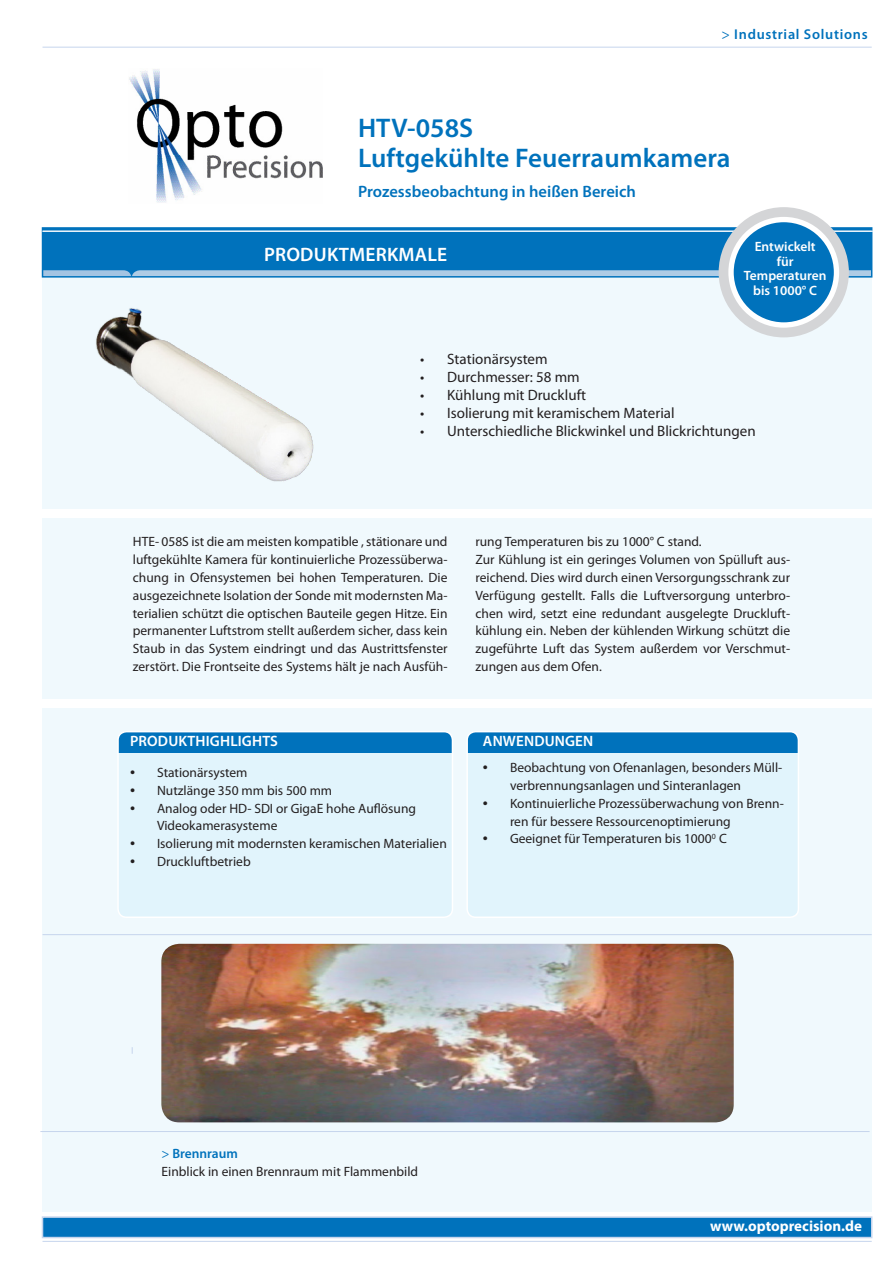
<style>
.page{position:relative;width:893px;height:1263px;background:#fff}
.page>*{position:absolute;margin:0;border:0;box-sizing:border-box;transform-origin:0 0}
.t1{font:600 27px "Myriad Pro";color:#0072bc}
.t2{font:600 19.5px "Myriad Pro";letter-spacing:.01em;color:#fff}
.t3{font:600 16.5px "Myriad Pro";color:#0072bc}
.t4{font:15px "Myriad Pro";color:#231f20}
.t5{font:600 15px "Myriad Pro";letter-spacing:.01em;color:#fff}
.t6{font:700 15px "Myriad Pro";color:#fff}
.t7{font:600 14.25px "Myriad Pro";letter-spacing:.05em;color:#0072bc}
.t8{font:13.5px/17.9px "Myriad Pro";color:#231f20}
.t9{font:600 13.5px "Myriad Pro";color:#fff}
.t10{font:600 13.5px "Myriad Pro";color:#0072bc}
.s1{font-weight:400}
.s2{font-size:18px}
</style>
<div class="page">
<div style="left:43px;top:268px;width:829px;height:944px;background:#f0f9fd"></div>
<hr style="left:43px;top:47px;width:829px;height:1px;background:#c6d5ed">
<div style="left:43px;top:228px;width:829px;height:49px;background:#0072bc"></div>
<svg style="left:45px;top:270px;width:824px;height:5px;background:#a3c5e2"></svg>
<div style="left:42px;top:227px;width:830px;height:51px;border:2px solid #0072bc"></div>
<hr style="left:43px;top:231px;width:834px;height:1px;background:#fff">
<div style="left:118px;top:732px;width:334px;height:185px;background:#e1f4fc;border-radius:9px"></div>
<div style="left:118px;top:732px;width:334px;height:21px;background:#0072bc"></div>
<div style="left:117px;top:731px;width:336px;height:187px;border:2px solid #fff;border-radius:9px"></div>
<div style="left:467px;top:732px;width:331px;height:185px;background:#e1f4fc;border-radius:9px"></div>
<div style="left:467px;top:732px;width:331px;height:21px;background:#0072bc"></div>
<div style="left:466px;top:731px;width:333px;height:187px;border:2px solid #fff;border-radius:9px"></div>
<div style="left:719px;top:207px;width:130px;height:130px;background:#d4d5d7;border-radius:50%"></div>
<div style="left:728px;top:217px;width:111px;height:111px;background:#fff;border-radius:50%"></div>
<div style="left:38px;top:509px;width:842px;height:9px;background:#fff"></div>
<div style="left:38px;top:699px;width:842px;height:9px;background:#fff"></div>
<hr style="left:43px;top:934px;width:829px;height:1px;background:#c6d5ed">
<hr style="left:40px;top:1131px;width:830px;height:1px;background:#c6d5ed">
<img style="left:129px;top:69px;width:194px;height:134px">
<div style="left:42px;top:1216px;width:830px;height:22px;background:#0072bc;border:2px solid #c6d5ed"></div>
<hr style="left:43px;top:1241px;width:829px;height:1px;background:#c6d5ed">
<div style="left:734px;top:222px;width:100px;height:100px;background:#0072bc;border-radius:50%"></div>
<img style="left:96px;top:308px;width:218px;height:174px">
<img style="left:161px;top:944px;width:573px;height:178px">
<p class="t7" style="left:721px;top:26px;width:148px"><span class="s1">&gt;</span> Industrial Solutions</p>
<p class="t1" style="left:358px;top:111px;width:117px">HTV-058S</p>
<p class="t1" style="left:358px;top:141px;width:374px">Luftgekühlte Feuerraumkamera</p>
<p class="t3" style="left:358px;top:181px;width:279px">Prozessbeobachtung in heißen Bereich</p>
<p class="t2" style="left:264px;top:242px;width:185px">PRODUKTMERKMALE</p>
<p class="t9" style="left:755px;top:238px;width:63px">Entwickelt</p>
<p class="t9" style="left:777px;top:252px;width:18px">für</p>
<p class="t9" style="left:744px;top:267px;width:84px">Temperaturen</p>
<p class="t9" style="left:753px;top:282px;width:66px">bis 1000° C</p>
<p class="t4" style="left:420px;top:350px;width:129px">• Stationärsystem</p>
<p class="t4" style="left:420px;top:368px;width:161px">• Durchmesser: 58 mm</p>
<p class="t4" style="left:420px;top:386px;width:167px">• Kühlung mit Druckluft</p>
<p class="t4" style="left:420px;top:404px;width:256px">• Isolierung mit keramischem Material</p>
<p class="t4" style="left:420px;top:421px;width:337px">• Unterschiedliche Blickwinkel und Blickrichtungen</p>
<p class="t8" style="left:133px;top:532px;width:316px;text-align:justify">HTE- 058S ist die am meisten kompatible , stätionare und luftgekühlte Kamera für kontinuierliche Prozessüberwa&shy;chung in Ofensystemen bei hohen Temperaturen. Die ausgezeichnete Isolation der Sonde mit modernsten Ma&shy;terialien schützt die optischen Bauteile gegen Hitze. Ein permanenter Luftstrom stellt außerdem sicher, dass kein Staub in das System eindringt und das Austrittsfenster zerstört. Die Frontseite des Systems hält je nach Ausfüh-</p>
<p class="t8" style="left:475px;top:532px;width:228px">rung Temperaturen bis zu 1000° C stand.</p>
<p class="t8" style="left:475px;top:550px;width:316px;text-align:justify">Zur Kühlung ist ein geringes Volumen von Spülluft aus&shy;reichend. Dies wird durch einen Versorgungsschrank zur Verfügung gestellt. Falls die Luftversorgung unterbro&shy;chen wird, setzt eine redundant ausgelegte Druckluft&shy;kühlung ein. Neben der kühlenden Wirkung schützt die zugeführte Luft das System außerdem vor Verschmut&shy;zungen aus dem Ofen.</p>
<p class="t5" style="left:130px;top:732px;width:149px">PRODUKTHIGHLIGHTS</p>
<p class="t8" style="left:130px;top:763px;width:119px"><span class="s2">•</span> Stationärsystem</p>
<p class="t8" style="left:130px;top:781px;width:204px"><span class="s2">•</span> Nutzlänge 350 mm bis 500 mm</p>
<p class="t8" style="left:157px;top:799px;width:260px;text-indent:-27px"><span class="s2">•</span> Analog oder HD- SDI or GigaE hohe Auflösung<br>Videokamerasysteme</p>
<p class="t8" style="left:130px;top:835px;width:318px"><span class="s2">•</span> Isolierung mit modernsten keramischen Materialien</p>
<p class="t8" style="left:130px;top:852px;width:122px"><span class="s2">•</span> Druckluftbetrieb</p>
<p class="t5" style="left:483px;top:732px;width:112px">ANWENDUNGEN</p>
<p class="t8" style="left:510px;top:758px;width:274px;text-indent:-27px"><span class="s2">•</span> Beobachtung von Ofenanlagen, besonders Müll&shy;verbrennungsanlagen und Sinteranlagen</p>
<p class="t8" style="left:510px;top:794px;width:275px;text-indent:-27px"><span class="s2">•</span> Kontinuierliche Prozessüberwachung von Brenn&shy;ren für bessere Ressourcenoptimierung</p>
<p class="t8" style="left:483px;top:830px;width:245px"><span class="s2">•</span> Geeignet für Temperaturen bis 1000<sup>0</sup> C</p>
<p class="t10" style="left:162px;top:1145px;width:78px"><span class="s1">&gt;</span> Brennraum</p>
<p class="t8" style="left:162px;top:1162px;width:258px">Einblick in einen Brennraum mit Flammenbild</p>
<p class="t6" style="left:710px;top:1216px;width:153px">www.optoprecision.de</p>
</div>
